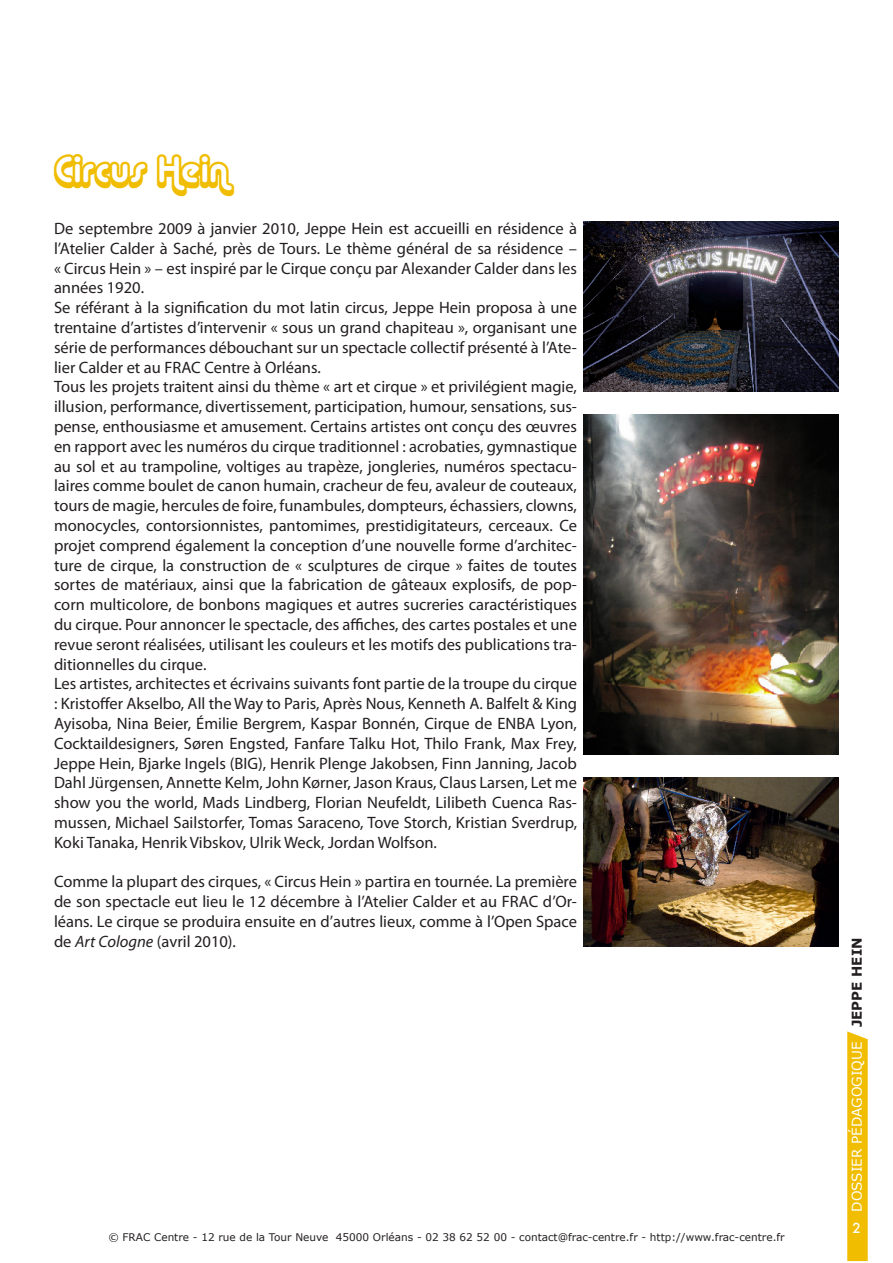
<style>
.page{position:relative;width:893px;height:1263px;background:#fff}
.page>*{position:absolute;margin:0;border:0;box-sizing:border-box;transform-origin:0 0}
.t1{font:36px "Alba Super";color:#f0bd00}
.t2{font:16.5px/19.8px "Myriad Pro";color:#231f20;text-align:justify}
.t3{font:13.5px "Verdana";color:#fff}
.t4{font:500 13.5px "Futura";color:#fff}
.t5{font:10.5px "Verdana";color:#231f20}
.s1{font-style:italic}
.s2{font-weight:700;color:#231f20}
</style>
<div class="page">
<svg style="left:847px;top:1031px;width:21px;height:230px;background:#f0bf0b"></svg>
<img style="left:584px;top:222px;width:255px;height:170px">
<img style="left:584px;top:777px;width:255px;height:170px">
<img style="left:584px;top:415px;width:255px;height:339px">
<p class="t1" style="left:54px;top:148px;width:175px">Circus Hein</p>
<p class="t2" style="left:54px;top:218px;width:524px">De septembre 2009 à janvier 2010, Jeppe Hein est accueilli en résidence à l’Atelier Calder à Saché, près de Tours. Le thème général de sa résidence – « Circus Hein » – est inspiré par le Cirque conçu par Alexander Calder dans les années 1920.</p>
<p class="t2" style="left:54px;top:297px;width:525px">Se référant à la signification du mot latin circus, Jeppe Hein proposa à une trentaine d’artistes d’intervenir « sous un grand chapiteau », organisant une série de performances débouchant sur un spectacle collectif présenté à l’Ate&shy;lier Calder et au FRAC Centre à Orléans.</p>
<p class="t2" style="left:54px;top:377px;width:525px">Tous les projets traitent ainsi du thème « art et cirque » et privilégient magie, illusion, performance, divertissement, participation, humour, sensations, sus&shy;pense, enthousiasme et amusement. Certains artistes ont conçu des œuvres en rapport avec les numéros du cirque traditionnel : acrobaties, gymnastique au sol et au trampoline, voltiges au trapèze, jongleries, numéros spectacu&shy;laires comme boulet de canon humain, cracheur de feu, avaleur de couteaux, tours de magie, hercules de foire, funambules, dompteurs, échassiers, clowns, monocycles, contorsionnistes, pantomimes, prestidigitateurs, cerceaux. Ce projet comprend également la conception d’une nouvelle forme d’architec&shy;ture de cirque, la construction de « sculptures de cirque » faites de toutes sortes de matériaux, ainsi que la fabrication de gâteaux explosifs, de pop&shy;corn multicolore, de bonbons magiques et autres sucreries caractéristiques du cirque. Pour annoncer le spectacle, des affiches, des cartes postales et une revue seront réalisées, utilisant les couleurs et les motifs des publications tra&shy;ditionnelles du cirque.</p>
<p class="t2" style="left:54px;top:674px;width:525px">Les artistes, architectes et écrivains suivants font partie de la troupe du cirque : Kristoffer Akselbo, All the Way to Paris, Après Nous, Kenneth A. Balfelt &amp; King Ayisoba, Nina Beier, Émilie Bergrem, Kaspar Bonnén, Cirque de ENBA Lyon, Cocktaildesigners, Søren Engsted, Fanfare Talku Hot, Thilo Frank, Max Frey, Jeppe Hein, Bjarke Ingels (BIG), Henrik Plenge Jakobsen, Finn Janning, Jacob Dahl Jürgensen, Annette Kelm, John Kørner, Jason Kraus, Claus Larsen, Let me show you the world, Mads Lindberg, Florian Neufeldt, Lilibeth Cuenca Ras&shy;mussen, Michael Sailstorfer, Tomas Saraceno, Tove Storch, Kristian Sverdrup, Koki Tanaka, Henrik Vibskov, Ulrik Weck, Jordan Wolfson.</p>
<p class="t2" style="left:54px;top:872px;width:525px">Comme la plupart des cirques, « Circus Hein » partira en tournée. La première de son spectacle eut lieu le 12 décembre à l’Atelier Calder et au FRAC d’Or&shy;léans. Le cirque se produira ensuite en d’autres lieux, comme à l’Open Space de <span class="s1">Art Cologne</span> (avril 2010).</p>
<p class="t5" style="left:108px;top:1230px;width:678px">© FRAC Centre - 12 rue de la Tour Neuve 45000 Orléans - 02 38 62 52 00 - contact@frac-centre.fr - http://www.frac-centre.fr</p>
<p class="t3" style="left:848px;top:1212px;width:276px;rotate:-90deg">DOSSIER PÉDAGOGIQUE <span class="s2">JEPPE HEIN</span></p>
<p class="t4" style="left:852px;top:1219px;width:10px">2</p>
</div>
